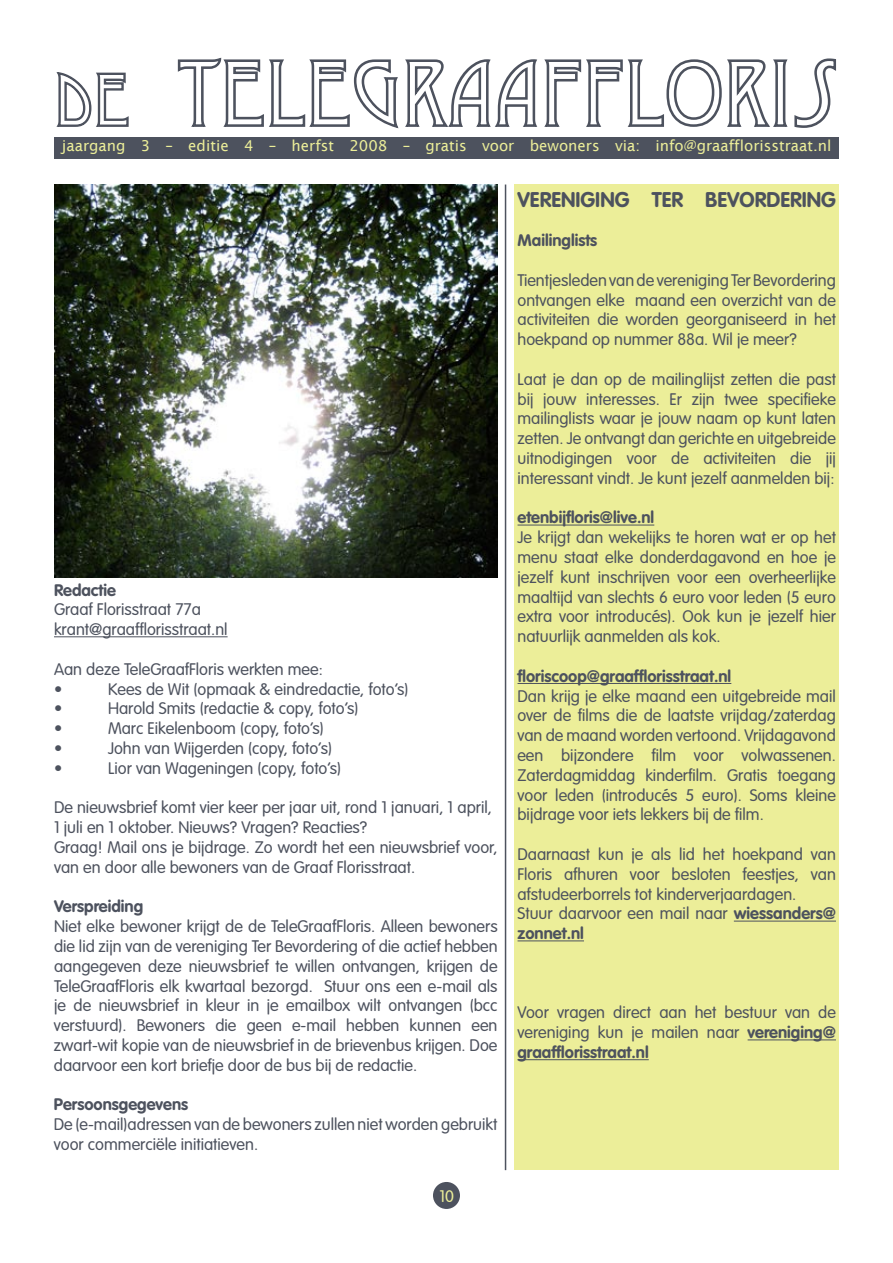
<style>
.page{position:relative;width:893px;height:1263px;background:#fff}
.page>*{position:absolute;margin:0;border:0;box-sizing:border-box;transform-origin:0 0}
.t1{font:700 21px "VAG Rounded";color:#4d525e}
.t2{font:300 16.5px/19.8px "VAG Rounded";color:#4d525e;text-align:justify}
.t3{font:700 16.5px "VAG Rounded";color:#4d525e}
.t4{font:300 16.5px "VAG Rounded";color:#ecee99}
.t5{font:15px "Lucida Sans";color:#ecee99}
.s1{font-weight:700}
</style>
<div class="page">
<div style="left:54px;top:137px;width:785px;height:22px;background:#4d525e"></div>
<svg style="left:56px;top:72px;width:73px;height:55px"></svg>
<svg style="left:177px;top:57px;width:659px;height:72px"></svg>
<div style="left:433px;top:1182px;width:27px;height:27px;background:#4d525e;border-radius:50%"></div>
<hr style="left:505px;top:184px;width:1px;height:986px;background:#4d525e">
<hr style="left:54px;top:636px;width:174px;height:1px;background:#4d525e">
<div style="left:514px;top:184px;width:325px;height:986px;background:#ecee99"></div>
<hr style="left:518px;top:525px;width:136px;height:1px;background:#4d525e">
<hr style="left:518px;top:683px;width:213px;height:1px;background:#4d525e">
<hr style="left:734px;top:921px;width:102px;height:1px;background:#4d525e">
<hr style="left:518px;top:940px;width:66px;height:1px;background:#4d525e">
<hr style="left:748px;top:1039px;width:88px;height:1px;background:#4d525e">
<hr style="left:518px;top:1059px;width:131px;height:1px;background:#4d525e">
<img style="left:54px;top:184px;width:443px;height:394px">
<p class="t5" style="left:62px;top:137px;width:771px">jaargang 3 – editie 4 – herfst 2008 – gratis voor bewoners via: info@graafflorisstraat.nl</p>
<p class="t3" style="left:54px;top:580px;width:64px">Redactie</p>
<p class="t2" style="left:54px;top:600px;width:175px">Graaf Florisstraat 77a krant@graafflorisstraat.nl</p>
<p class="t2" style="left:54px;top:659px;width:270px">Aan deze TeleGraafFloris werkten mee: •</p>
<p class="t2" style="left:108px;top:679px;width:302px">Kees de Wit (opmaak &amp; eindredactie, foto’s)</p>
<p class="t2" style="left:54px;top:699px;width:10px">•</p>
<p class="t2" style="left:108px;top:699px;width:252px">Harold Smits (redactie &amp; copy, foto’s)</p>
<p class="t2" style="left:54px;top:718px;width:10px">•</p>
<p class="t2" style="left:108px;top:718px;width:217px">Marc Eikelenboom (copy, foto’s)</p>
<p class="t2" style="left:54px;top:738px;width:10px">•</p>
<p class="t2" style="left:108px;top:738px;width:226px">John van Wijgerden (copy, foto’s)</p>
<p class="t2" style="left:54px;top:758px;width:10px">•</p>
<p class="t2" style="left:108px;top:758px;width:235px">Lior van Wageningen (copy, foto’s)</p>
<p class="t2" style="left:54px;top:798px;width:445px;text-align:left">De nieuwsbrief komt vier keer per jaar uit, rond 1 januari, 1 april, 1 juli en 1 oktober. Nieuws? Vragen? Reacties?<br>Graag! Mail ons je bijdrage. Zo wordt het een nieuwsbrief voor, van en door alle bewoners van de Graaf Florisstraat.</p>
<p class="t3" style="left:54px;top:897px;width:91px">Verspreiding</p>
<p class="t2" style="left:54px;top:916px;width:445px">Niet elke bewoner krijgt de de TeleGraafFloris. Alleen bewoners die lid zijn van de vereniging Ter Bevordering of die actief hebben aangegeven deze nieuwsbrief te willen ontvangen, krijgen de TeleGraafFloris elk kwartaal bezorgd. Stuur ons een e-mail als je de nieuwsbrief in kleur in je emailbox wilt ontvangen (bcc verstuurd). Bewoners die geen e-mail hebben kunnen een zwart-wit kopie van de nieuwsbrief in de brievenbus krijgen. Doe daarvoor een kort briefje door de bus bij de redactie.</p>
<p class="t3" style="left:54px;top:1095px;width:136px">Persoonsgegevens</p>
<p class="t2" style="left:54px;top:1114px;width:445px">De (e-mail)adressen van de bewoners zullen niet worden gebruikt voor commerciële initiatieven.</p>
<p class="t4" style="left:439px;top:1186px;width:16px">10</p>
<p class="t1" style="left:518px;top:187px;width:320px">VERENIGING TER BEVORDERING</p>
<p class="t3" style="left:518px;top:231px;width:81px">Mailinglists</p>
<p class="t2" style="left:517px;top:270px;width:320px">Tientjesleden vande verenigingTer Bevordering ontvangen elke maand een overzicht van de activiteiten die worden georganiseerd in het hoekpand op nummer 88a. Wil je meer?</p>
<p class="t2" style="left:517px;top:369px;width:320px">Laat je dan op de mailinglijst zetten die past bij jouw interesses. Er zijn twee specifieke mailinglists waar je jouw naam op kunt laten zetten. Je ontvangt dan gerichte en uitgebreide uitnodigingen voor de activiteiten die jij interessant vindt. Je kunt jezelf aanmelden bij:</p>
<p class="t3" style="left:517px;top:508px;width:138px">etenbijfloris@live.nl</p>
<p class="t2" style="left:517px;top:527px;width:320px">Je krijgt dan wekelijks te horen wat er op het menu staat elke donderdagavond en hoe je jezelf kunt inschrijven voor een overheerlijke maaltijd van slechts 6 euro voor leden (5 euro extra voor introducés). Ook kun je jezelf hier natuurlijk aanmelden als kok.</p>
<p class="t3" style="left:517px;top:666px;width:215px">floriscoop@graafflorisstraat.nl</p>
<p class="t2" style="left:517px;top:686px;width:320px">Dan krijg je elke maand een uitgebreide mail over de films die de laatste vrijdag/zaterdag van de maand worden vertoond. Vrijdagavond een bijzondere film voor volwassenen.<br>Zaterdagmiddag kinderfilm. Gratis toegang voor leden (introducés 5 euro). Soms kleine bijdrage voor iets lekkers bij de film.</p>
<p class="t2" style="left:517px;top:844px;width:320px;text-align:left">Daarnaast kun je als lid het hoekpand van Floris afhuren voor besloten feestjes, van afstudeerborrels tot kinderverjaardagen.<br>Stuur daarvoor een mail naar <span class="s1">wiessanders@ zonnet.nl</span></p>
<p class="t2" style="left:517px;top:1003px;width:320px">Voor vragen direct aan het bestuur van de vereniging kun je mailen naar <span class="s1">vereniging@ graafflorisstraat.nl</span></p>
</div>
